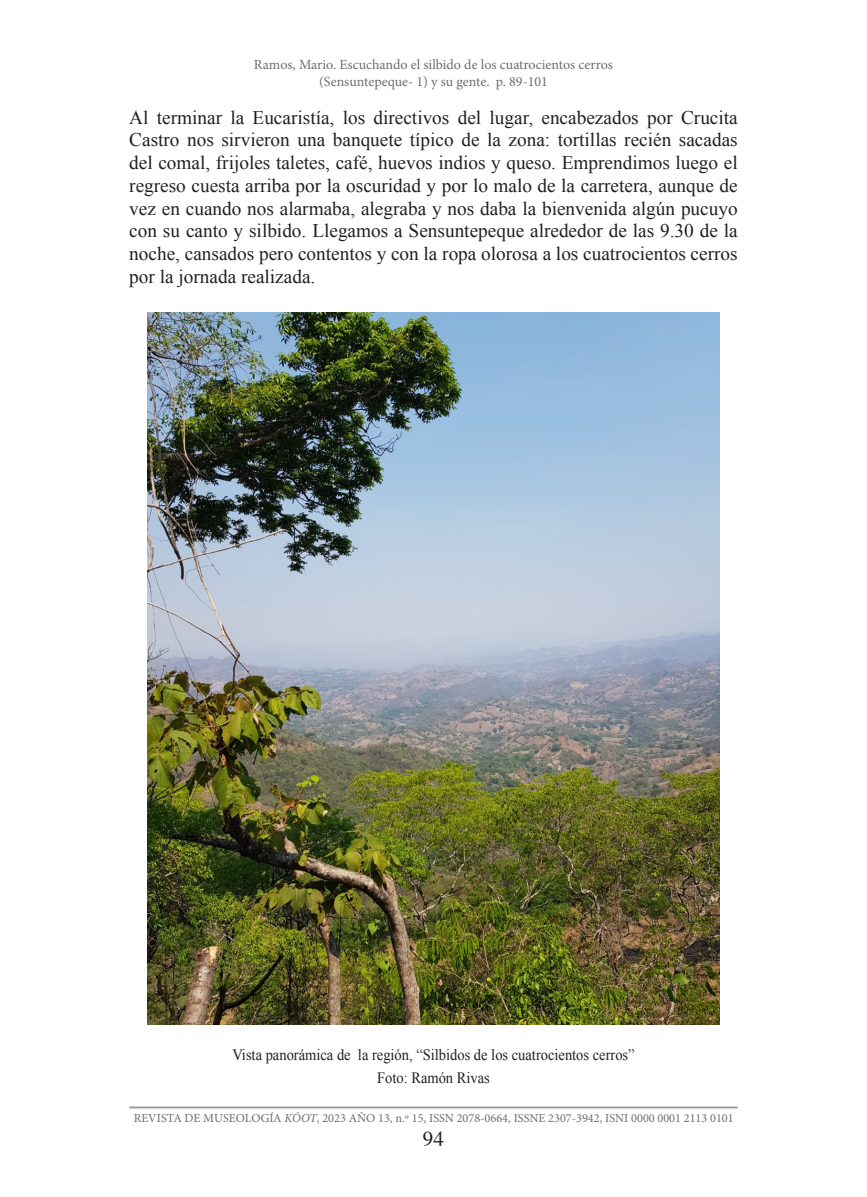
<style>
.page{position:relative;width:867px;height:1197px;background:#fff}
.page>*{position:absolute;margin:0;border:0;box-sizing:border-box;transform-origin:0 0}
.t1{font:21px "Times";color:#231f20}
.t2{font:19.25px/22.8px "Times New Roman";color:#231f20;text-align:justify}
.t3{font:15.75px "Times New Roman";color:#231f20;scale:.92 1}
.t4{font:14px/16.8px "Minion Pro";color:#6c6d70;text-align:center}
.t5{font:12.25px "Minion Pro";color:#6c6d70}
.s1{font-style:italic}
</style>
<div class="page">
<hr style="left:129px;top:1107px;width:608px;height:1px;background:#939598">
<img style="left:148px;top:312px;width:571px;height:713px">
<p class="t4" style="left:254px;top:57px;width:360px">Ramos, Mario. Escuchando el silbido de los cuatrocientos cerros (Sensuntepeque- 1) y su gente. p. 89-101</p>
<p class="t2" style="left:129px;top:105px;width:610px">Al terminar la Eucaristía, los directivos del lugar, encabezados por Crucita Castro nos sirvieron una banquete típico de la zona: tortillas recién sacadas del comal, frijoles taletes, café, huevos indios y queso. Emprendimos luego el regreso cuesta arriba por la oscuridad y por lo malo de la carretera, aunque de vez en cuando nos alarmaba, alegraba y nos daba la bienvenida algún pucuyo con su canto y silbido. Llegamos a Sensuntepeque alrededor de las 9.30 de la noche, cansados pero contentos y con la ropa olorosa a los cuatrocientos cerros por la jornada realizada.</p>
<p class="t3" style="left:232px;top:1044px;width:438px">Vista panorámica de la región, “Silbidos de los cuatrocientos cerros”</p>
<p class="t3" style="left:377px;top:1067px;width:124px">Foto: Ramón Rivas</p>
<p class="t5" style="left:134px;top:1109px;width:601px">REVISTA DE MUSEOLOGÍA <span class="s1">KÓOT</span>, 2023 AÑO 13, n.º 15, ISSN 2078-0664, ISSNE 2307-3942, ISNI 0000 0001 2113 0101</p>
<p class="t1" style="left:423px;top:1120px;width:22px">94</p>
</div>
